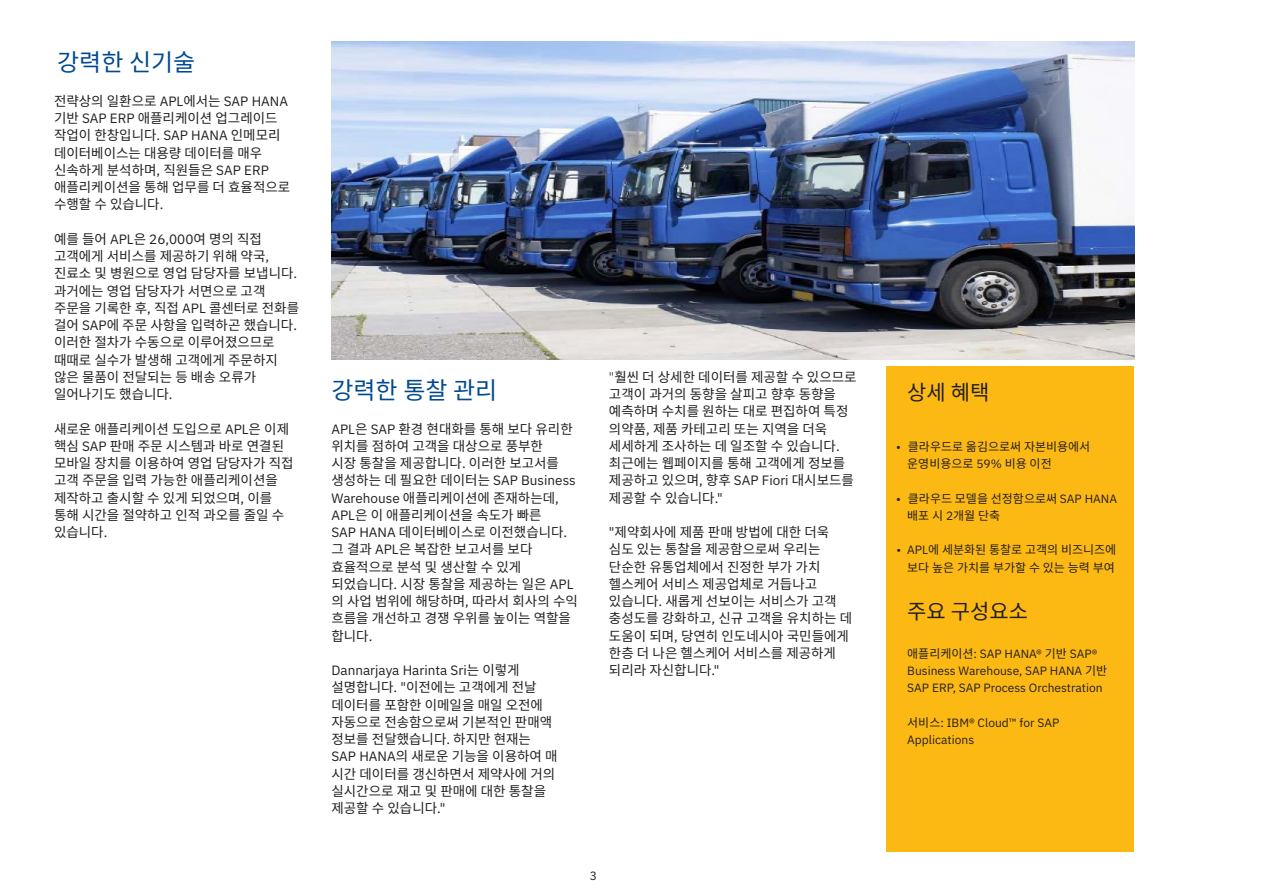
<style>
.page{position:relative;width:1263px;height:893px;background:#fff}
.page>*{position:absolute;margin:0;border:0;box-sizing:border-box;transform-origin:0 0}
.t1{font:24px "Noto Sans CJ Kkr";color:#004a91}
.t2{font:21px "Noto Sans CJ Kkr";color:#231f20}
.t3{font:13.5px/17.2px "Noto Sans CJ Kkr";color:#231f20}
.t4{font:13.5px "IBM Plex Sans";color:#231f20}
.t5{font:12px/17.2px "IBM Plex Sans";color:#231f20}
.t6{font:12px/17.2px "Noto Sans CJ Kkr";color:#231f20}
.s1{font-family:"IBM Plex Sans"}
.s2{font-family:"Noto Sans CJ Kkr"}
.s3{font-family:"IBM Plex Sans";font-weight:300}
</style>
<div class="page">
<div style="left:886px;top:366px;width:248px;height:485px;background:#fdb913"></div>
<img style="left:331px;top:41px;width:803px;height:319px">
<h1 class="t1" style="left:57px;top:49px;width:140px">강력한 신기술</h1>
<p class="t3" style="left:54px;top:92px;width:238px">전략상의 일환으로 <span class="s1">APL</span>에서는 <span class="s1">SAP HANA </span>기반 <span class="s1">SAP ERP</span> 애플리케이션 업그레이드 작업이 한창입니다<span class="s1">. SAP HANA</span> 인메모리 데이터베이스는 대용량 데이터를 매우 신속하게 분석하며<span class="s1">,</span> 직원들은 <span class="s1">SAP ERP </span>애플리케이션을 통해 업무를 더 효율적으로 수행할 수 있습니다<span class="s1">.</span></p>
<p class="t3" style="left:54px;top:230px;width:247px">예를 들어 <span class="s1">APL</span>은 <span class="s1">26,000</span>여 명의 직접 고객에게 서비스를 제공하기 위해 약국<span class="s1">, </span>진료소 및 병원으로 영업 담당자를 보냅니다<span class="s1">. </span>과거에는 영업 담당자가 서면으로 고객 주문을 기록한 후<span class="s1">,</span> 직접 <span class="s1">APL</span> 콜센터로 전화를 걸어 <span class="s1">SAP</span>에 주문 사항을 입력하곤 했습니다<span class="s1">. </span>이러한 절차가 수동으로 이루어졌으므로 때때로 실수가 발생해 고객에게 주문하지 않은 물품이 전달되는 등 배송 오류가 일어나기도 했습니다<span class="s1">.</span></p>
<p class="t3" style="left:54px;top:420px;width:241px">새로운 애플리케이션 도입으로 <span class="s1">APL</span>은 이제 핵심 <span class="s1">SAP</span> 판매 주문 시스템과 바로 연결된 모바일 장치를 이용하여 영업 담당자가 직접 고객 주문을 입력 가능한 애플리케이션을 제작하고 출시할 수 있게 되었으며<span class="s1">,</span> 이를 통해 시간을 절약하고 인적 과오를 줄일 수 있습니다<span class="s1">.</span></p>
<h1 class="t1" style="left:331px;top:377px;width:167px">강력한 통찰 관리</h1>
<p class="t3" style="left:331px;top:420px;width:248px"><span class="s1">APL</span>은 <span class="s1">SAP</span> 환경 현대화를 통해 보다 유리한 위치를 점하여 고객을 대상으로 풍부한<br>시장 통찰을 제공합니다<span class="s1">.</span> 이러한 보고서를 생성하는 데 필요한 데이터는 <span class="s1">SAP Business<br>Warehouse</span> 애플리케이션에 존재하는데<span class="s1">,<br>APL</span>은 이 애플리케이션을 속도가 빠른<br><span class="s1">SAP HANA</span> 데이터베이스로 이전했습니다<span class="s1">. </span>그 결과 <span class="s1">APL</span>은 복잡한 보고서를 보다 효율적으로 분석 및 생산할 수 있게 되었습니다<span class="s1">.</span> 시장 통찰을 제공하는 일은 <span class="s1">APL </span>의 사업 범위에 해당하며<span class="s1">,</span> 따라서 회사의 수익 흐름을 개선하고 경쟁 우위를 높이는 역할을 합니다<span class="s1">.</span></p>
<p class="t4" style="left:331px;top:660px;width:190px">Dannarjaya Harinta Sri<span class="s2">는 이렇게</span></p>
<p class="t3" style="left:331px;top:679px;width:228px">설명합니다<span class="s1">. "</span>이전에는 고객에게 전날 데이터를 포함한 이메일을 매일 오전에 자동으로 전송함으로써 기본적인 판매액 정보를 전달했습니다<span class="s1">.</span> 하지만 현재는<br><span class="s1">SAP HANA</span>의 새로운 기능을 이용하여 매 시간 데이터를 갱신하면서 제약사에 거의 실시간으로 재고 및 판매에 대한 통찰을 제공할 수 있습니다<span class="s1">."</span></p>
<p class="t3" style="left:609px;top:369px;width:249px"><span class="s3">"</span>훨씬 더 상세한 데이터를 제공할 수 있으므로 고객이 과거의 동향을 살피고 향후 동향을 예측하며 수치를 원하는 대로 편집하여 특정 의약품<span class="s1">,</span> 제품 카테고리 또는 지역을 더욱 세세하게 조사하는 데 일조할 수 있습니다<span class="s1">. </span>최근에는 웹페이지를 통해 고객에게 정보를 제공하고 있으며<span class="s1">,</span> 향후 <span class="s1">SAP Fiori</span> 대시보드를 제공할 수 있습니다<span class="s1">."</span></p>
<p class="t3" style="left:609px;top:524px;width:245px"><span class="s1">"</span>제약회사에 제품 판매 방법에 대한 더욱 심도 있는 통찰을 제공함으로써 우리는 단순한 유통업체에서 진정한 부가 가치 헬스케어 서비스 제공업체로 거듭나고 있습니다<span class="s1">.</span> 새롭게 선보이는 서비스가 고객 충성도를 강화하고<span class="s1">,</span> 신규 고객을 유치하는 데 도움이 되며<span class="s1">,</span> 당연히 인도네시아 국민들에게 한층 더 나은 헬스케어 서비스를 제공하게 되리라 자신합니다<span class="s1">."</span></p>
<p class="t5" style="left:590px;top:867px;width:9px">3</p>
<h2 class="t2" style="left:907px;top:380px;width:84px">상세 혜택</h2>
<p class="t6" style="left:907px;top:438px;width:184px;text-indent:-11px">• 클라우드로 옮김으로써 자본비용에서 운영비용으로 <span class="s1">59%</span> 비용 이전</p>
<p class="t6" style="left:907px;top:490px;width:211px;text-indent:-11px">• 클라우드 모델을 선정함으로써 <span class="s1">SAP HANA </span>배포 시 <span class="s1">2</span>개월 단축</p>
<p class="t6" style="left:897px;top:541px;width:221px;text-align:right"><span class="s1">• APL</span>에 세분화된 통찰로 고객의 비즈니즈에 보다 높은 가치를 부가할 수 있는 능력 부여</p>
<h2 class="t2" style="left:907px;top:599px;width:122px">주요 구성요소</h2>
<p class="t5" style="left:907px;top:644px;width:201px"><span class="s2">애플리케이션</span>: SAP HANA® <span class="s2">기반</span> SAP®<br>Business Warehouse, SAP HANA <span class="s2">기반<br></span>SAP ERP, SAP Process Orchestration</p>
<p class="t5" style="left:907px;top:713px;width:154px"><span class="s2">서비스</span>: IBM® Cloud™ for SAP<br>Applications</p>
</div>
